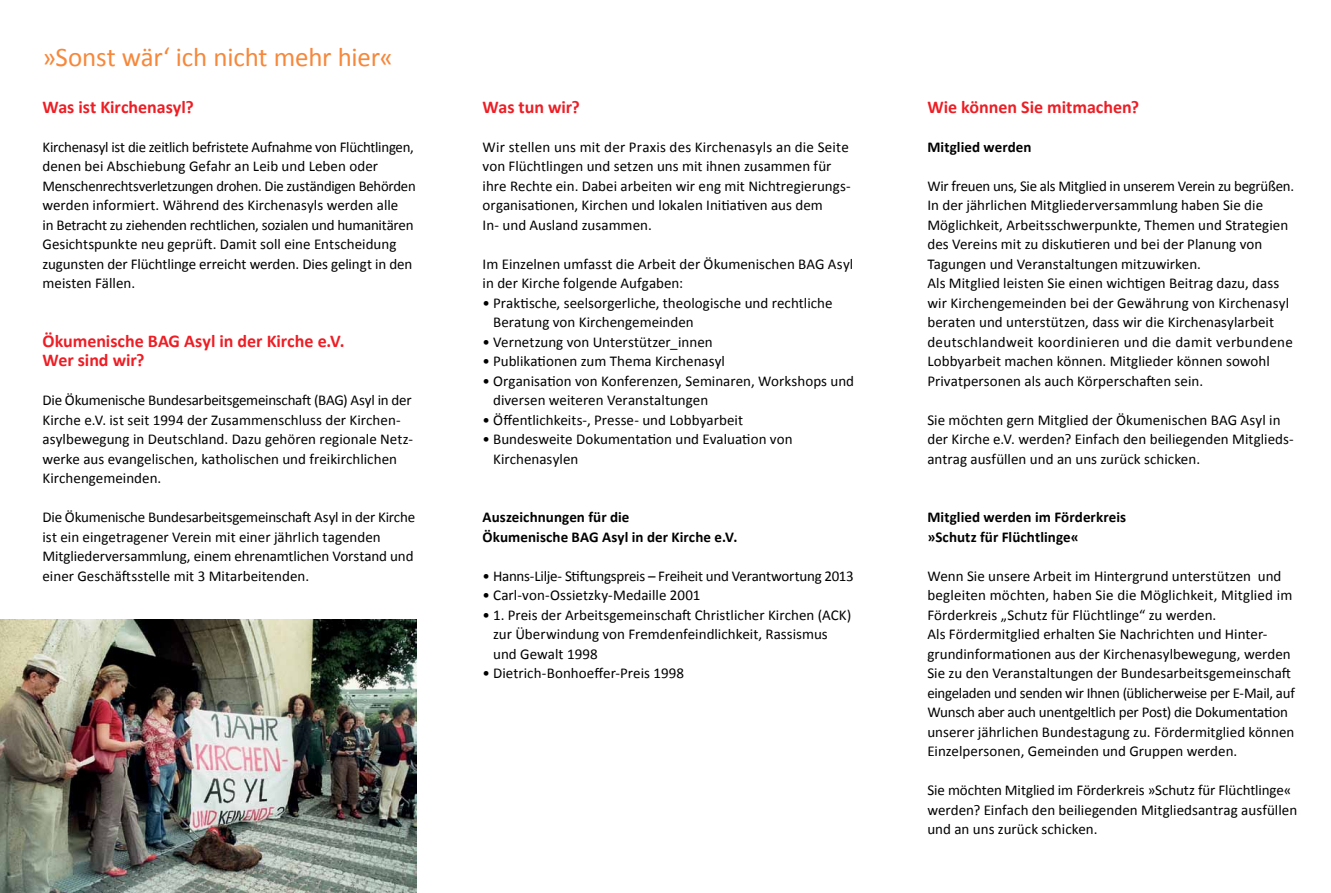
<style>
.page{position:relative;width:1331px;height:893px;background:#fff}
.page>*{position:absolute;margin:0;border:0;box-sizing:border-box;transform-origin:0 0}
.t1{font:27px "Calibri";letter-spacing:-.005em;color:#f6883c}
.t2{font:700 18px/19.5px "Calibri";color:#ed1e25}
.t3{font:15px/19.5px "Calibri";color:#000}
.t4{font:700 15px/19.5px "Calibri";letter-spacing:.005em;color:#000}
.t5{font:15px "Calibri";letter-spacing:-.02em;color:#000}
</style>
<div class="page">
<img style="left:0;top:620px;width:417px;height:273px">
<h1 class="t1" style="left:43px;top:40px;width:352px">»Sonst wär‘ ich nicht mehr hier«</h1>
<p class="t2" style="left:43px;top:96px;width:153px">Was ist Kirchenasyl?</p>
<p class="t3" style="left:43px;top:136px;width:375px">Kirchenasyl ist die zeitlich befristete Aufnahme von Flüchtlingen, denen bei Abschiebung Gefahr an Leib und Leben oder Menschenrechtsverletzungen drohen. Die zuständigen Behörden werden informiert. Während des Kirchenasyls werden alle<br>in Betracht zu ziehenden rechtlichen, sozialen und humanitären Gesichtspunkte neu geprüft. Damit soll eine Entscheidung zugunsten der Flüchtlinge erreicht werden. Dies gelingt in den meisten Fällen.</p>
<p class="t2" style="left:43px;top:330px;width:304px">Ökumenische BAG Asyl in der Kirche e.V.<br>Wer sind wir?</p>
<p class="t3" style="left:43px;top:390px;width:372px">Die Ökumenische Bundesarbeitsgemeinschaft (BAG) Asyl in der Kirche e.V. ist seit 1994 der Zusammenschluss der Kirchen&shy;asylbewegung in Deutschland. Dazu gehören regionale Netz&shy;werke aus evangelischen, katholischen und freikirchlichen Kirchengemeinden.</p>
<p class="t3" style="left:43px;top:507px;width:374px">Die Ökumenische Bundesarbeitsgemeinschaft Asyl in der Kirche ist ein eingetragener Verein mit einer jährlich tagenden Mitgliederversammlung, einem ehrenamtlichen Vorstand und einer Geschäftsstelle mit 3 Mitarbeitenden.</p>
<p class="t2" style="left:483px;top:96px;width:99px">Was tun wir?</p>
<p class="t3" style="left:483px;top:136px;width:369px">Wir stellen uns mit der Praxis des Kirchenasyls an die Seite von Flüchtlingen und setzen uns mit ihnen zusammen für ihre Rechte ein. Dabei arbeiten wir eng mit Nichtregierungs&shy;organisationen, Kirchen und lokalen Initiativen aus dem<br>In- und Ausland zusammen.</p>
<p class="t3" style="left:483px;top:253px;width:372px">Im Einzelnen umfasst die Arbeit der Ökumenischen BAG Asyl in der Kirche folgende Aufgaben:</p>
<p class="t3" style="left:493px;top:292px;width:341px;text-indent:-10px">• Praktische, seelsorgerliche, theologische und rechtliche<br>Beratung von Kirchengemeinden</p>
<p class="t3" style="left:483px;top:331px;width:232px">• Vernetzung von Unterstützer_innen</p>
<p class="t3" style="left:483px;top:351px;width:244px">• Publikationen zum Thema Kirchenasyl</p>
<p class="t3" style="left:493px;top:370px;width:363px;text-indent:-11px">• Organisation von Konferenzen, Seminaren, Workshops und diversen weiteren Veranstaltungen</p>
<p class="t3" style="left:483px;top:409px;width:262px">• Öffentlichkeits-, Presse- und Lobbyarbeit</p>
<p class="t3" style="left:493px;top:429px;width:301px;text-indent:-10px">• Bundesweite Dokumentation und Evaluation von<br>Kirchenasylen</p>
<p class="t4" style="left:483px;top:507px;width:256px">Auszeichnungen für die<br>Ökumenische BAG Asyl in der Kirche e.V.</p>
<p class="t5" style="left:483px;top:566px;width:373px">• Hanns-Lilje- Stiftungspreis – Freiheit und Verantwortung 2013</p>
<p class="t3" style="left:483px;top:585px;width:219px">• Carl-von-Ossietzky-Medaille 2001</p>
<p class="t3" style="left:493px;top:604px;width:360px;text-indent:-10px">• 1. Preis der Arbeitsgemeinschaft Christlicher Kirchen (ACK) zur Überwindung von Fremdenfeindlichkeit, Rassismus und Gewalt 1998</p>
<p class="t3" style="left:483px;top:663px;width:203px">• Dietrich-Bonhoeffer-Preis 1998</p>
<p class="t2" style="left:927px;top:96px;width:213px">Wie können Sie mitmachen?</p>
<p class="t4" style="left:927px;top:136px;width:106px">Mitglied werden</p>
<p class="t3" style="left:927px;top:175px;width:368px">Wir freuen uns, Sie als Mitglied in unserem Verein zu begrüßen.<br>In der jährlichen Mitgliederversammlung haben Sie die Möglichkeit, Arbeitsschwerpunkte, Themen und Strategien des Vereins mit zu diskutieren und bei der Planung von Tagungen und Veranstaltungen mitzuwirken.<br>Als Mitglied leisten Sie einen wichtigen Beitrag dazu, dass wir Kirchengemeinden bei der Gewährung von Kirchenasyl beraten und unterstützen, dass wir die Kirchenasylarbeit deutschlandweit koordinieren und die damit verbundene Lobbyarbeit machen können. Mitglieder können sowohl Privatpersonen als auch Körperschaften sein.</p>
<p class="t3" style="left:927px;top:409px;width:368px">Sie möchten gern Mitglied der Ökumenischen BAG Asyl in der Kirche e.V. werden? Einfach den beiliegenden Mitglieds&shy;antrag ausfüllen und an uns zurück schicken.</p>
<p class="t4" style="left:927px;top:507px;width:200px">Mitglied werden im Förderkreis »Schutz für Flüchtlinge«</p>
<p class="t3" style="left:927px;top:565px;width:369px">Wenn Sie unsere Arbeit im Hintergrund unterstützen und begleiten möchten, haben Sie die Möglichkeit, Mitglied im Förderkreis „Schutz für Flüchtlinge“ zu werden.<br>Als Fördermitglied erhalten Sie Nachrichten und Hinter&shy;grundinformationen aus der Kirchenasylbewegung, werden Sie zu den Veranstaltungen der Bundesarbeitsgemeinschaft eingeladen und senden wir Ihnen (üblicherweise per E-Mail, auf Wunsch aber auch unentgeltlich per Post) die Dokumentation unserer jährlichen Bundestagung zu. Fördermitglied können Einzelpersonen, Gemeinden und Gruppen werden.</p>
<p class="t3" style="left:927px;top:780px;width:371px">Sie möchten Mitglied im Förderkreis »Schutz für Flüchtlinge« werden? Einfach den beiliegenden Mitgliedsantrag ausfüllen und an uns zurück schicken.</p>
</div>
